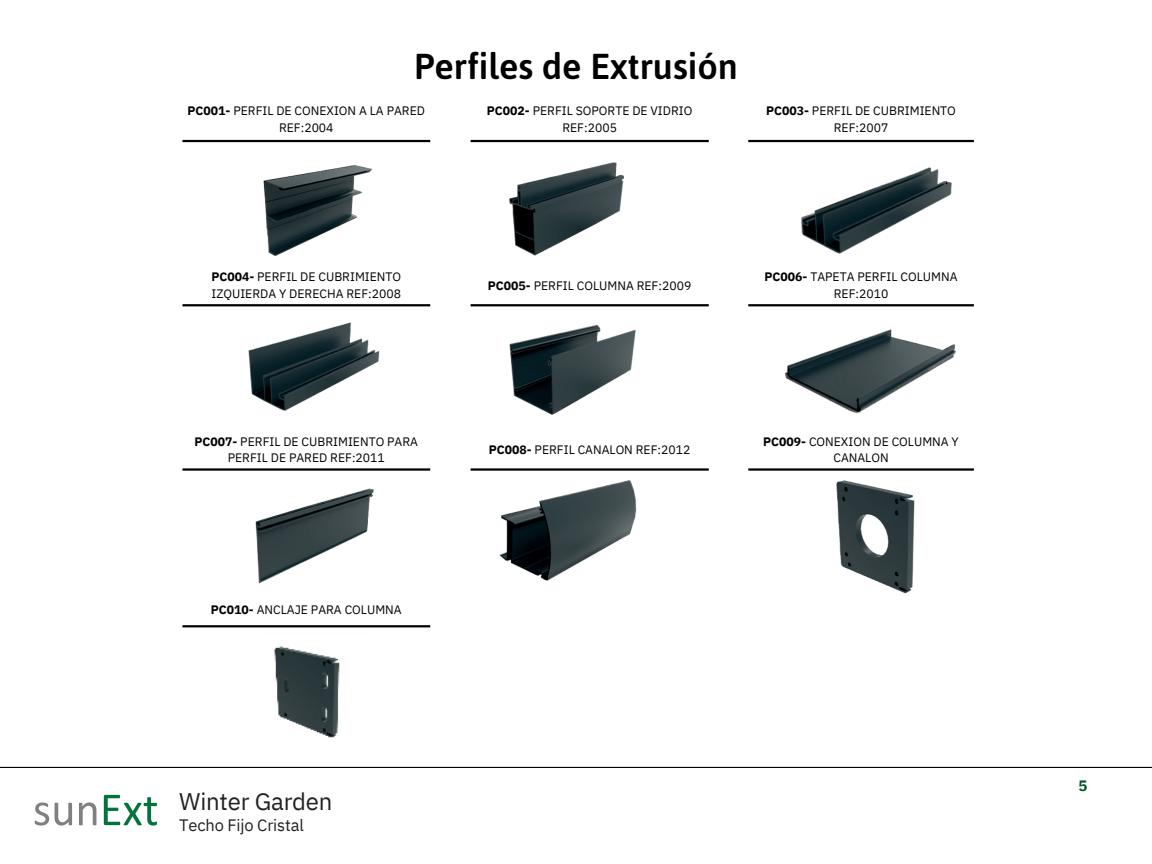
<style>
.page{position:relative;width:1152px;height:864px;background:#fff}
.page>*{position:absolute;margin:0;border:0;box-sizing:border-box;transform-origin:0 0}
.t1{font:500 36px "Asap";color:#000}
.t2{font:24px "IBM Plex Sans";letter-spacing:-.01em;color:#222}
.t3{font:16.5px "IBM Plex Sans";letter-spacing:-.01em;color:#222}
.t4{font:700 15px "IBM Plex Sans";color:#03562e}
.t5{font:12.15px/16.4px "IBM Plex Sans";color:#000;text-align:center}
.s1{font-weight:700}
</style>
<div class="page">
<hr style="left:183px;top:140px;width:247px;height:2px;background:#000">
<hr style="left:471px;top:140px;width:238px;height:2px;background:#000">
<hr style="left:748px;top:140px;width:226px;height:2px;background:#000">
<hr style="left:183px;top:304px;width:247px;height:2px;background:#000">
<hr style="left:471px;top:304px;width:238px;height:2px;background:#000">
<hr style="left:748px;top:304px;width:226px;height:2px;background:#000">
<hr style="left:183px;top:468px;width:247px;height:3px;background:#000">
<hr style="left:471px;top:468px;width:238px;height:3px;background:#000">
<hr style="left:748px;top:468px;width:226px;height:3px;background:#000">
<hr style="left:183px;top:625px;width:247px;height:2px;background:#000">
<img style="left:263px;top:165px;width:109px;height:91px">
<img style="left:509px;top:162px;width:115px;height:94px">
<img style="left:801px;top:167px;width:151px;height:87px">
<img style="left:248px;top:322px;width:132px;height:89px">
<img style="left:509px;top:324px;width:127px;height:91px">
<img style="left:785px;top:329px;width:171px;height:85px">
<img style="left:255px;top:488px;width:119px;height:96px">
<img style="left:499px;top:480px;width:138px;height:101px">
<img style="left:836px;top:480px;width:79px;height:114px">
<img style="left:274px;top:646px;width:66px;height:92px">
<hr style="left:0;top:767px;width:1152px;height:1px;background:#000">
<img style="left:34px;top:794px;width:123px;height:32px">
<p class="t1" style="left:414px;top:42px;width:325px">Perfiles de Extrusión</p>
<h1 class="t5" style="left:188px;top:103px;width:239px"><span class="s1">PC001-</span> PERFIL DE CONEXION A LA PARED<br>REF:2004</h1>
<p class="t5" style="left:487px;top:103px;width:207px"><span class="s1">PC002-</span> PERFIL SOPORTE DE VIDRIO<br>REF:2005</p>
<p class="t5" style="left:766px;top:103px;width:191px"><span class="s1">PC003-</span> PERFIL DE CUBRIMIENTO<br>REF:2007</p>
<p class="t5" style="left:211px;top:269px;width:191px;text-align:left"><span class="s1">PC004-</span> PERFIL DE CUBRIMIENTO<br>IZQUIERDA Y DERECHA REF:2008</p>
<p class="t5" style="left:488px;top:277px;width:205px"><span class="s1">PC005-</span> PERFIL COLUMNA REF:2009</p>
<p class="t5" style="left:765px;top:269px;width:194px"><span class="s1">PC006-</span> TAPETA PERFIL COLUMNA<br>REF:2010</p>
<p class="t5" style="left:195px;top:433px;width:225px"><span class="s1">PC007-</span> PERFIL DE CUBRIMIENTO PARA<br>PERFIL DE PARED REF:2011</p>
<p class="t5" style="left:489px;top:441px;width:203px"><span class="s1">PC008-</span> PERFIL CANALON REF:2012</p>
<p class="t5" style="left:763px;top:433px;width:197px"><span class="s1">PC009-</span> CONEXION DE COLUMNA Y<br>CANALON</p>
<p class="t5" style="left:211px;top:601px;width:192px"><span class="s1">PC010-</span> ANCLAJE PARA COLUMNA</p>
<p class="t2" style="left:179px;top:785px;width:155px">Winter Garden</p>
<p class="t3" style="left:179px;top:814px;width:126px">Techo Fijo Cristal</p>
<p class="t4" style="left:1078px;top:776px;width:10px">5</p>
</div>
